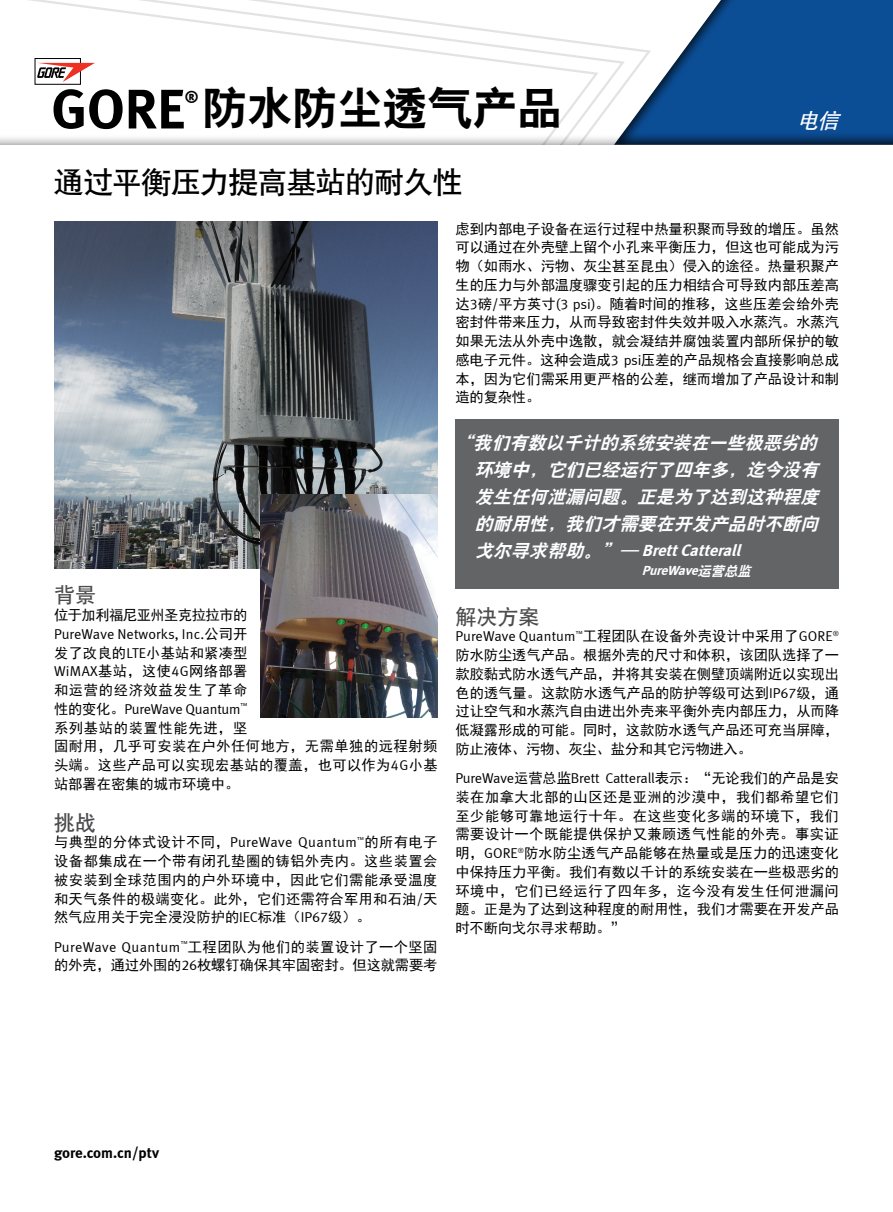
<style>
.page{position:relative;width:893px;height:1212px;background:#fff}
.page>*{position:absolute;margin:0;border:0;box-sizing:border-box;transform-origin:0 0}
.subhead2{font:55.65px "Meta Bold LF";color:#000}
.subhead2-2{font:45px "H Yb 2 gj";color:#000}
.t1{font:30px "H Yb 1 gj";letter-spacing:-.03em;color:#000}
.t2{font:21px "H Yb 1 gj";color:#4c4c4e}
.subhead2-3{font:italic 21px "H Yb 1 gj";color:#fff}
.t3{font:italic 18px/27px "H Yb 2 gj";color:#fff;text-align:justify}
.subhead2-4{font:16.65px "Meta Bold LF";color:#000}
.t4{font:italic 16.5px "Meta Bold LF";color:#fff}
.t5{font:15px "Meta Bold LF";letter-spacing:-.005em;color:#000}
.t6{font:14.25px/18.8px "Sim Hei";color:#000;text-align:justify}
.t7{font:14.25px/18.8px "Sim Hei";letter-spacing:.03em;color:#000}
.t8{font:italic 13.5px "Meta Bold LF";color:#fff}
.s1{font-family:"Meta Normal LF"}
.s2{font-family:"H Yb 2 gj";font-size:18px}
.s3{font-family:"H Yb 2 gj"}
</style>
<div class="page">
<div style="left:455px;top:419px;width:384px;height:170px;background:#626466"></div>
<div style="left:0;top:0;width:893px;height:147px;background:#000;opacity:.7"></div>
<div style="left:35px;top:59px;width:45px;height:25px;background:linear-gradient(to right,#fff,#fff)"></div>
<div style="left:35px;top:58px;width:46px;height:27px;border:1px solid #000"></div>
<svg style="left:37px;top:63px;width:58px;height:19px"></svg>
<div style="left:603px;top:0;width:290px;height:158px;background:#000;opacity:.75"></div>
<img style="left:54px;top:221px;width:383px;height:348px">
<img style="left:260px;top:494px;width:177px;height:224px">
<p class="subhead2" style="left:51px;top:76px;width:135px">GORE</p>
<p class="subhead2-4" style="left:185px;top:87px;width:15px">®</p>
<p class="subhead2-2" style="left:202px;top:85px;width:361px">防水防尘透气产品</p>
<p class="t1" style="left:54px;top:167px;width:410px">通过平衡压力提高基站的耐久性</p>
<p class="subhead2-3" style="left:797px;top:110px;width:49px">电信</p>
<p class="t6" style="left:455px;top:219px;width:385px">虑到内部电子设备在运行过程中热量积聚而导致的增压。虽然可以通过在外壳壁上留个小孔来平衡压力，但这也可能成为污物（如雨水、污物、灰尘甚至昆虫）侵入的途径。热量积聚产生的压力与外部温度骤变引起的压力相结合可导致内部压差高达<span class="s1">3</span>磅<span class="s1">/</span>平方英寸<span class="s1">(3 psi)</span>。随着时间的推移，这些压差会给外壳密封件带来压力，从而导致密封件失效并吸入水蒸汽。水蒸汽如果无法从外壳中逸散，就会凝结并腐蚀装置内部所保护的敏感电子元件。这种会造成<span class="s1">3 psi</span>压差的产品规格会直接影响总成本，因为它们需采用更严格的公差，继而增加了产品设计和制造的复杂性。</p>
<p class="t2" style="left:54px;top:584px;width:43px">背景</p>
<p class="t7" style="left:54px;top:606px;width:385px">位于加利福尼亚州圣克拉拉市的<br><span class="s1">PureWave Networks, Inc.</span>公司开<br>发了改良的<span class="s1">LTE</span>小基站和紧凑型<br><span class="s1">WiMAX</span>基站，这使<span class="s1">4G</span>网络部署<br>和运营的经济效益发生了革命<br>性的变化。<span class="s1">PureWave Quantum</span><sup>™<br></sup>系列基站的装置性能先进，坚<br>固耐用，几乎可安装在户外任何地方，无需单独的远程射频头端。这些产品可以实现宏基站的覆盖，也可以作为<span class="s1">4G</span>小基站部署在密集的城市环境中。</p>
<p class="t2" style="left:54px;top:812px;width:43px">挑战</p>
<p class="t6" style="left:54px;top:833px;width:385px">与典型的分体式设计不同，<span class="s1">PureWave Quantum</span><sup>™</sup>的所有电子设备都集成在一个带有闭孔垫圈的铸铝外壳内。这些装置会被安装到全球范围内的户外环境中，因此它们需能承受温度和天气条件的极端变化。此外，它们还需符合军用和石油<span class="s1">/</span>天然气应用关于完全浸没防护的<span class="s1">IEC</span>标准（<span class="s1">IP67</span>级）。</p>
<p class="t6" style="left:54px;top:937px;width:385px"><span class="s1">PureWave Quantum</span><sup>™</sup>工程团队为他们的装置设计了一个坚固的外壳，通过外围的<span class="s1">26</span>枚螺钉确保其牢固密封。但这就需要考</p>
<p class="t3" style="left:475px;top:429px;width:350px;text-indent:-20px">“我们有数以千计的系统安装在一些极恶劣的环境中，它们已经运行了四年多，迄今没有发生任何泄漏问题。正是为了达到这种程度的耐用性，我们才需要在开发产品时不断向</p>
<p class="t4" style="left:475px;top:540px;width:272px"><span class="s2">戈尔寻求帮助。”—</span> BrettCatterall</p>
<p class="t8" style="left:642px;top:562px;width:114px">PureWave<span class="s3">运营总监</span></p>
<p class="t2" style="left:455px;top:606px;width:85px">解决方案</p>
<p class="t6" style="left:455px;top:627px;width:385px"><span class="s1">PureWave Quantum</span><sup>™</sup>工程团队在设备外壳设计中采用了<span class="s1">GORE</span><sup>®</sup>防水防尘透气产品。根据外壳的尺寸和体积，该团队选择了一款胶黏式防水透气产品，并将其安装在侧壁顶端附近以实现出色的透气量。这款防水透气产品的防护等级可达到<span class="s1">IP67</span>级，通过让空气和水蒸汽自由进出外壳来平衡外壳内部压力，从而降低凝露形成的可能。同时，这款防水透气产品还可充当屏障，防止液体、污物、灰尘、盐分和其它污物进入。</p>
<p class="t6" style="left:455px;top:769px;width:385px"><span class="s1">PureWave</span>运营总监<span class="s1">Brett Catterall</span>表示：“无论我们的产品是安装在加拿大北部的山区还是亚洲的沙漠中，我们都希望它们至少能够可靠地运行十年。在这些变化多端的环境下，我们需要设计一个既能提供保护又兼顾透气性能的外壳。事实证明，<span class="s1">GORE</span><sup>®</sup>防水防尘透气产品能够在热量或是压力的迅速变化中保持压力平衡。我们有数以千计的系统安装在一些极恶劣的环境中，它们已经运行了四年多，迄今没有发生任何泄漏问题。正是为了达到这种程度的耐用性，我们才需要在开发产品时不断向戈尔寻求帮助。”</p>
<p class="t5" style="left:54px;top:1144px;width:106px">gore.com.cn/ptv</p>
</div>
